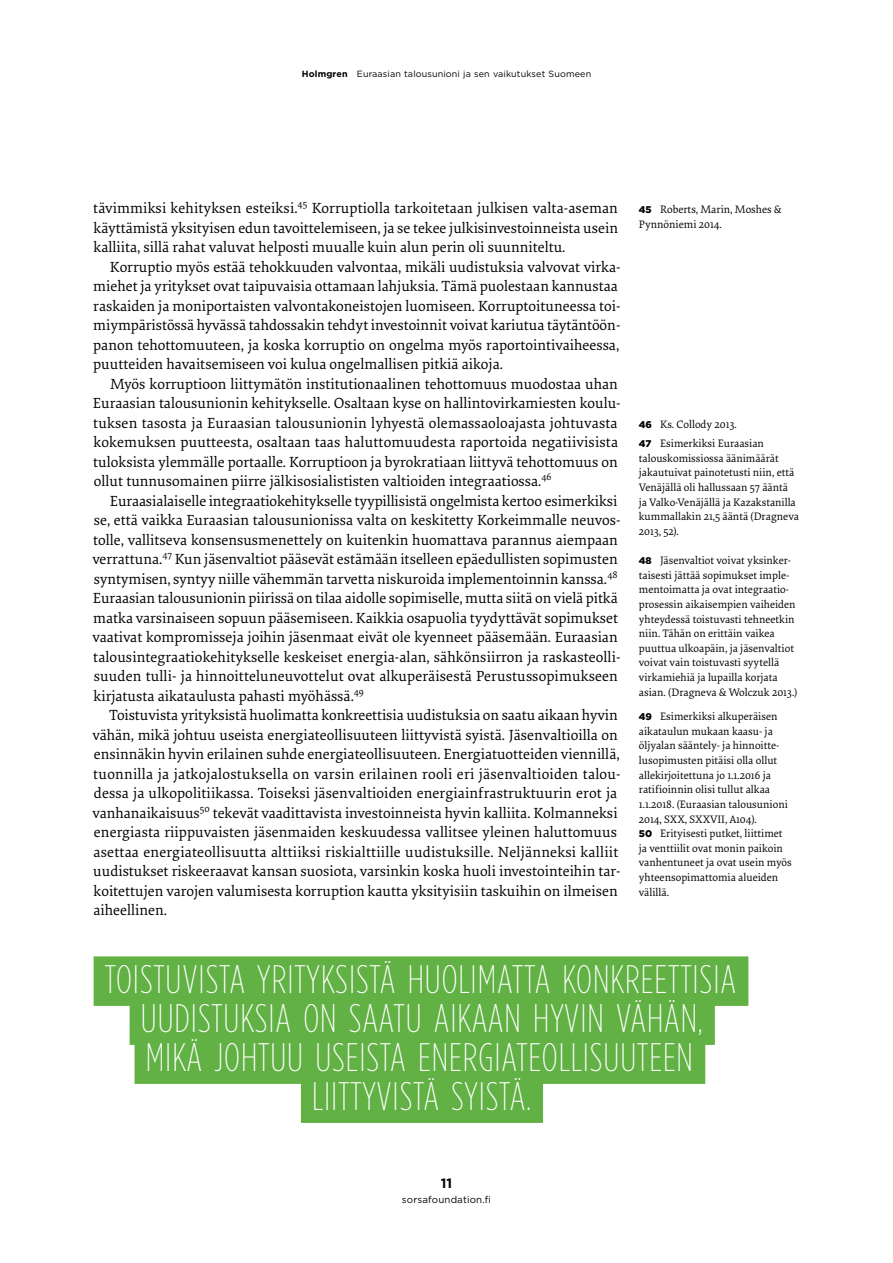
<style>
.page{position:relative;width:893px;height:1263px;background:#fff}
.page>*{position:absolute;margin:0;border:0;box-sizing:border-box;transform-origin:0 0}
.t1{font:200 39.75px/39px "Gotham Condensed";letter-spacing:.025em;color:#fff;text-align:center}
.t2{font:15.3px/19.5px "Elena Basic";color:#000}
.t3{font:700 13.5px "Gotham";color:#000}
.t4{font:11.25px/14.7px "Elena Basic";color:#000}
.t5{font:9.75px "Gotham";letter-spacing:.015em;color:#000}
.t6{font:9px "Gotham";letter-spacing:.015em;color:#000}
.s1{font-weight:700}
.s2{font-family:"Gotham";font-weight:900;font-size:9.75px}
</style>
<div class="page">
<div style="left:94px;top:956px;width:654px;height:50px;background:#62b144"></div>
<div style="left:130px;top:995px;width:585px;height:50px;background:#62b144"></div>
<div style="left:135px;top:1034px;width:570px;height:50px;background:#62b144"></div>
<div style="left:301px;top:1073px;width:242px;height:50px;background:#62b144"></div>
<p class="t6" style="left:302px;top:68px;width:291px"><span class="s1">Holmgren</span> Euraasian talousunioni ja sen vaikutukset Suomeen</p>
<p class="t2" style="left:93px;top:198px;width:526px;text-align:justify">tävimmiksi kehityksen esteiksi.<sup>45</sup> Korruptiolla tarkoitetaan julkisen valta-aseman käyttämistä yksityisen edun tavoittelemiseen, ja se tekee julkisinvestoinneista usein kalliita, sillä rahat valuvat helposti muualle kuin alun perin oli suunniteltu.</p>
<p class="t2" style="left:93px;top:256px;width:529px;text-indent:17px">Korruptio myös estää tehokkuuden valvontaa, mikäli uudistuksia valvovat virka&shy;miehet ja yritykset ovat taipuvaisia ottamaan lahjuksia. Tämä puolestaan kannustaa raskaiden ja moniportaisten valvontakoneistojen luomiseen. Korruptoituneessa toi&shy;miympäristössä hyvässä tahdossakin tehdyt investoinnit voivat kariutua täytäntöön&shy;panon tehottomuuteen, ja koska korruptio on ongelma myös raportointivaiheessa, puutteiden havaitsemiseen voi kulua ongelmallisen pitkiä aikoja.</p>
<p class="t2" style="left:93px;top:373px;width:528px;text-align:justify;text-indent:17px">Myös korruptioon liittymätön institutionaalinen tehottomuus muodostaa uhan Euraasian talousunionin kehitykselle. Osaltaan kyse on hallintovirkamiesten koulu&shy;tuksen tasosta ja Euraasian talousunionin lyhyestä olemassaoloajasta johtuvasta kokemuksen puutteesta, osaltaan taas haluttomuudesta raportoida negatiivisista tuloksista ylemmälle portaalle. Korruptioon ja byrokratiaan liittyvä tehottomuus on ollut tunnusomainen piirre jälkisosialististen valtioiden integraatiossa.<sup>46</sup></p>
<p class="t2" style="left:92px;top:490px;width:530px;text-indent:18px">Euraasialaiselle integraatiokehitykselle tyypillisistä ongelmista kertoo esimerkiksi se, että vaikka Euraasian talousunionissa valta on keskitetty Korkeimmalle neuvos&shy;tolle, vallitseva konsensusmenettely on kuitenkin huomattava parannus aiempaan verrattuna.<sup>47</sup> Kun jäsenvaltiot pääsevät estämään itselleen epäedullisten sopimusten syntymisen, syntyy niille vähemmän tarvetta niskuroida implementoinnin kanssa.<sup>48<br></sup>Euraasian talousunionin piirissä on tilaa aidolle sopimiselle, mutta siitä on vielä pitkä matka varsinaiseen sopuun pääsemiseen. Kaikkia osapuolia tyydyttävät sopimukset vaativat kompromisseja joihin jäsenmaat eivät ole kyenneet pääsemään. Euraasian talousintegraatiokehitykselle keskeiset energia-alan, sähkönsiirron ja raskasteolli&shy;suuden tulli- ja hinnoitteluneuvottelut ovat alkuperäisestä Perustussopimukseen kirjatusta aikataulusta pahasti myöhässä.<sup>49</sup></p>
<p class="t2" style="left:92px;top:705px;width:530px;text-indent:17px">Toistuvista yrityksistä huolimatta konkreettisia uudistuksia on saatu aikaan hyvin vähän, mikä johtuu useista energiateollisuuteen liittyvistä syistä. Jäsenvaltioilla on ensinnäkin hyvin erilainen suhde energiateollisuuteen. Energiatuotteiden viennillä, tuonnilla ja jatkojalostuksella on varsin erilainen rooli eri jäsenvaltioiden talou&shy;dessa ja ulkopolitiikassa. Toiseksi jäsenvaltioiden energiainfrastruktuurin erot ja vanhanaikaisuus<sup>50</sup> tekevät vaadittavista investoinneista hyvin kalliita. Kolmanneksi energiasta riippuvaisten jäsenmaiden keskuudessa vallitsee yleinen haluttomuus asettaa energiateollisuutta alttiiksi riskialttiille uudistuksille. Neljänneksi kalliit uudistukset riskeeraavat kansan suosiota, varsinkin koska huoli investointeihin tar&shy;koitettujen varojen valumisesta korruption kautta yksityisiin taskuihin on ilmeisen aiheellinen.</p>
<p class="t4" style="left:639px;top:201px;width:144px"><span class="s2">45</span> Roberts, Marin, Moshes &amp;<br>Pynnöniemi 2014.</p>
<p class="t4" style="left:639px;top:414px;width:127px;line-height:19.5px"><span class="s2">46</span> Ks. Collody 2013.<br><span class="s2">47</span> Esimerkiksi Euraasian</p>
<p class="t4" style="left:639px;top:450px;width:161px">talouskomissiossa äänimäärät jakautuivat painotetusti niin, että<br>Venäjällä oli hallussaan 57 ääntä ja Valko-Venäjällä ja Kazakstanilla kummallakin 21,5 ääntä (Dragneva<br>2013, 52).</p>
<p class="t4" style="left:639px;top:552px;width:160px"><span class="s2">48</span> Jäsenvaltiot voivat yksinker&shy;taisesti jättää sopimukset imple&shy;mentoimatta ja ovat integraatio&shy;prosessin aikaisempien vaiheiden yhteydessä toistuvasti tehneetkin niin. Tähän on erittäin vaikea puuttua ulkoapäin, ja jäsenvaltiot voivat vain toistuvasti syytellä virkamiehiä ja lupailla korjata asian. (Dragneva &amp; Wolczuk 2013.)</p>
<p class="t4" style="left:639px;top:708px;width:154px"><span class="s2">49</span> Esimerkiksi alkuperäisen aikataulun mukaan kaasu- ja öljyalan sääntely- ja hinnoitte&shy;lusopimusten pitäisi olla ollut allekirjoitettuna jo 1.1.2016 ja ratifioinnin olisi tullut alkaa<br>1.1.2018. (Euraasian talousunioni<br>2014, SXX, SXXVII, A104).<br><span class="s2">50</span> Erityisesti putket, liittimet ja venttiilit ovat monin paikoin vanhentuneet ja ovat usein myös yhteensopimattomia alueiden välillä.</p>
<h1 class="t1" style="left:105px;top:959px;width:633px">TOISTUVISTA YRITYKSISTÄ HUOLIMATTA KONKREETTISIA UUDISTUKSIA ON SAATU AIKAAN HYVIN VÄHÄN,<br>MIKÄ JOHTUU USEISTA ENERGIATEOLLISUUTEEN LIITTYVISTÄ SYISTÄ.</h1>
<p class="t3" style="left:441px;top:1174px;width:13px">11</p>
<p class="t5" style="left:402px;top:1193px;width:91px">sorsafoundation.fi</p>
</div>
